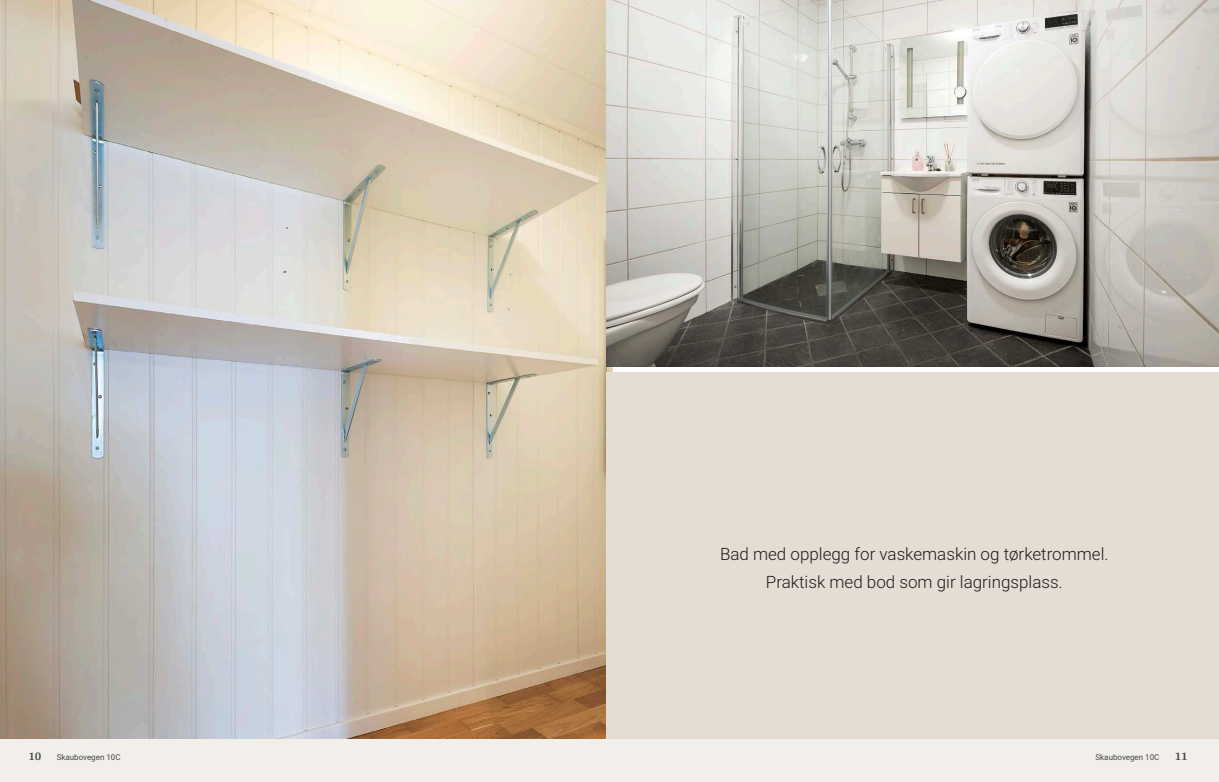
<style>
.page{position:relative;width:1219px;height:782px;background:#fff}
.page>*{position:absolute;margin:0;border:0;box-sizing:border-box;transform-origin:0 0}
.t1{font:300 17px/28px "Roboto Vitec";color:#1d1d1b;text-align:center}
.t2{font:700 12px "Arya";color:#414749}
.t3{font:8px "Roboto Vitec";color:#414749}
</style>
<div class="page">
<img style="left:0;top:0;width:612px;height:739px">
<div style="left:0;top:739px;width:612px;height:42px;background:#f2eeea"></div>
<img style="left:607px;top:0;width:612px;height:367px">
<div style="left:607px;top:739px;width:612px;height:42px;background:#f2eeea"></div>
<div style="left:607px;top:372px;width:612px;height:367px;background:#e5dcd4"></div>
<p class="t1" style="left:720px;top:538px;width:390px">Bad med opplegg for vaskemaskin og tørketrommel.<br>Praktisk med bod som gir lagringsplass.</p>
<p class="t2" style="left:28px;top:749px;width:15px">10</p>
<p class="t3" style="left:57px;top:751px;width:65px">Skaubovegen 10C</p>
<p class="t3" style="left:1095px;top:751px;width:65px">Skaubovegen 10C</p>
<p class="t2" style="left:1175px;top:749px;width:15px">11</p>
</div>
